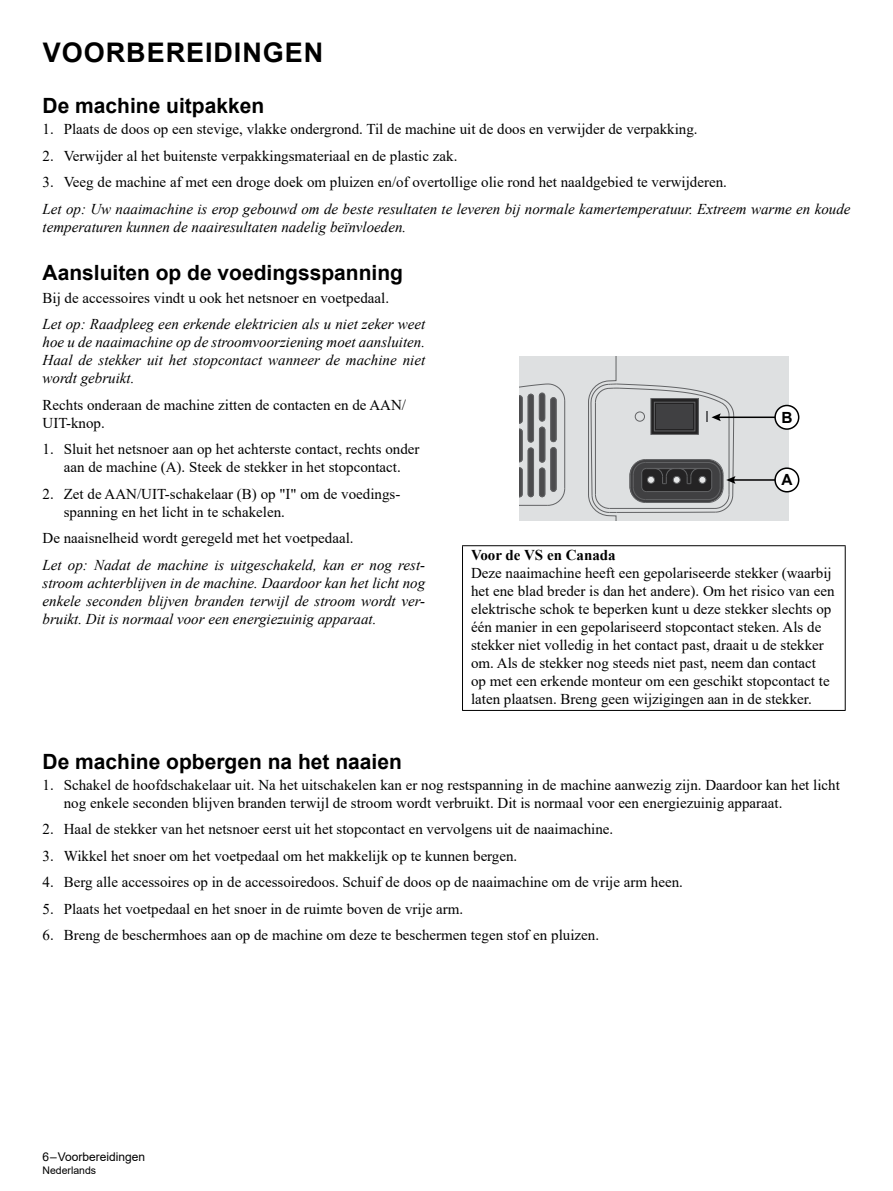
<style>
.page{position:relative;width:893px;height:1191px;background:#fff}
.page>*{position:absolute;margin:0;border:0;box-sizing:border-box;transform-origin:0 0}
.t1{font:700 27px "Arial";letter-spacing:.035em;color:#000}
.t2{font:700 21px "Arial";color:#000}
.t3{font:700 15.45px "Arial";color:#000}
.t4{font:15px/18px "Times New Roman";color:#000}
.t5{font:italic 15px/18px "Times New Roman";color:#000;text-align:justify}
.t6{font:700 15px "Times New Roman";color:#000}
.t7{font:12px "Arial";color:#000}
.t8{font:10.5px "Arial";color:#000}
</style>
<div class="page">
<svg style="left:519px;top:356px;width:269px;height:164px;background:#bdbebf"></svg>
<div style="left:775px;top:468px;width:24px;height:24px;background:#fff;border-radius:50%"></div>
<div style="left:774px;top:467px;width:25px;height:25px;border:2px solid #000;border-radius:50%"></div>
<div style="left:775px;top:405px;width:24px;height:24px;background:#fff;border-radius:50%"></div>
<div style="left:774px;top:405px;width:25px;height:25px;border:2px solid #000;border-radius:50%"></div>
<hr style="left:462px;top:545px;width:384px;height:1px;background:#000">
<hr style="left:462px;top:546px;width:1px;height:164px;background:#000">
<hr style="left:845px;top:546px;width:1px;height:164px;background:#000">
<hr style="left:462px;top:710px;width:384px;height:1px;background:#000">
<h1 class="t1" style="left:43px;top:34px;width:282px">VOORBEREIDINGEN</h1>
<h2 class="t2" style="left:43px;top:91px;width:223px">De machine uitpakken</h2>
<p class="t4" style="left:43px;top:120px;width:657px">1. Plaats de doos op een stevige, vlakke ondergrond. Til de machine uit de doos en verwijder de verpakking.</p>
<p class="t4" style="left:43px;top:146px;width:416px">2. Verwijder al het buitenste verpakkingsmateriaal en de plastic zak.</p>
<p class="t4" style="left:43px;top:173px;width:686px">3. Veeg de machine af met een droge doek om pluizen en/of overtollige olie rond het naaldgebied te verwijderen.</p>
<p class="t5" style="left:43px;top:199px;width:809px">Let op: Uw naaimachine is erop gebouwd om de beste resultaten te leveren bij normale kamertemperatuur. Extreem warme en koude temperaturen kunnen de naairesultaten nadelig beïnvloeden.</p>
<h2 class="t2" style="left:43px;top:258px;width:362px">Aansluiten op de voedingsspanning</h2>
<p class="t4" style="left:43px;top:288px;width:348px">Bij de accessoires vindt u ook het netsnoer en voetpedaal.</p>
<p class="t5" style="left:43px;top:315px;width:384px">Let op: Raadpleeg een erkende elektricien als u niet zeker weet hoe u de naaimachine op de stroomvoorziening moet aansluiten.<br>Haal de stekker uit het stopcontact wanneer de machine niet wordt gebruikt.</p>
<p class="t4" style="left:43px;top:395px;width:365px">Rechts onderaan de machine zitten de contacten en de AAN/<br>UIT-knop.</p>
<p class="t4" style="left:43px;top:440px;width:379px;text-align:center">1. Sluit het netsnoer aan op het achterste contact, rechts onder aan de machine (A). Steek de stekker in het stopcontact.</p>
<p class="t4" style="left:64px;top:484px;width:338px;text-indent:-21px">2. Zet de AAN/UIT-schakelaar (B) op "I" om de voedings&shy;spanning en het licht in te schakelen.</p>
<p class="t4" style="left:43px;top:529px;width:313px">De naaisnelheid wordt geregeld met het voetpedaal.</p>
<p class="t5" style="left:43px;top:555px;width:384px">Let op: Nadat de machine is uitgeschakeld, kan er nog rest&shy;stroom achterblijven in de machine. Daardoor kan het licht nog enkele seconden blijven branden terwijl de stroom wordt ver&shy;bruikt. Dit is normaal voor een energiezuinig apparaat.</p>
<h2 class="t2" style="left:43px;top:746px;width:361px">De machine opbergen na het naaien</h2>
<p class="t3" style="left:781px;top:406px;width:13px">B</p>
<p class="t3" style="left:781px;top:469px;width:13px">A</p>
<p class="t6" style="left:471px;top:544px;width:146px">Voor de VS en Canada</p>
<p class="t4" style="left:471px;top:564px;width:365px">Deze naaimachine heeft een gepolariseerde stekker (waarbij het ene blad breder is dan het andere). Om het risico van een elektrische schok te beperken kunt u deze stekker slechts op één manier in een gepolariseerd stopcontact steken. Als de stekker niet volledig in het contact past, draait u de stekker om. Als de stekker nog steeds niet past, neem dan contact op met een erkende monteur om een geschikt stopcontact te laten plaatsen. Breng geen wijzigingen aan in de stekker.</p>
<p class="t4" style="left:64px;top:775px;width:778px;text-indent:-21px">1. Schakel de hoofdschakelaar uit. Na het uitschakelen kan er nog restspanning in de machine aanwezig zijn. Daardoor kan het licht nog enkele seconden blijven branden terwijl de stroom wordt verbruikt. Dit is normaal voor een energiezuinig apparaat.</p>
<p class="t4" style="left:43px;top:819px;width:572px">2. Haal de stekker van het netsnoer eerst uit het stopcontact en vervolgens uit de naaimachine.</p>
<p class="t4" style="left:43px;top:846px;width:476px">3. Wikkel het snoer om het voetpedaal om het makkelijk op te kunnen bergen.</p>
<p class="t4" style="left:43px;top:872px;width:642px">4. Berg alle accessoires op in de accessoiredoos. Schuif de doos op de naaimachine om de vrije arm heen.</p>
<p class="t4" style="left:43px;top:899px;width:422px">5. Plaats het voetpedaal en het snoer in de ruimte boven de vrije arm.</p>
<p class="t4" style="left:43px;top:925px;width:558px">6. Breng de beschermhoes aan op de machine om deze te beschermen tegen stof en pluizen.</p>
<p class="t7" style="left:43px;top:1148px;width:104px">6 – Voorbereidingen</p>
<p class="t8" style="left:43px;top:1163px;width:55px">Nederlands</p>
</div>
